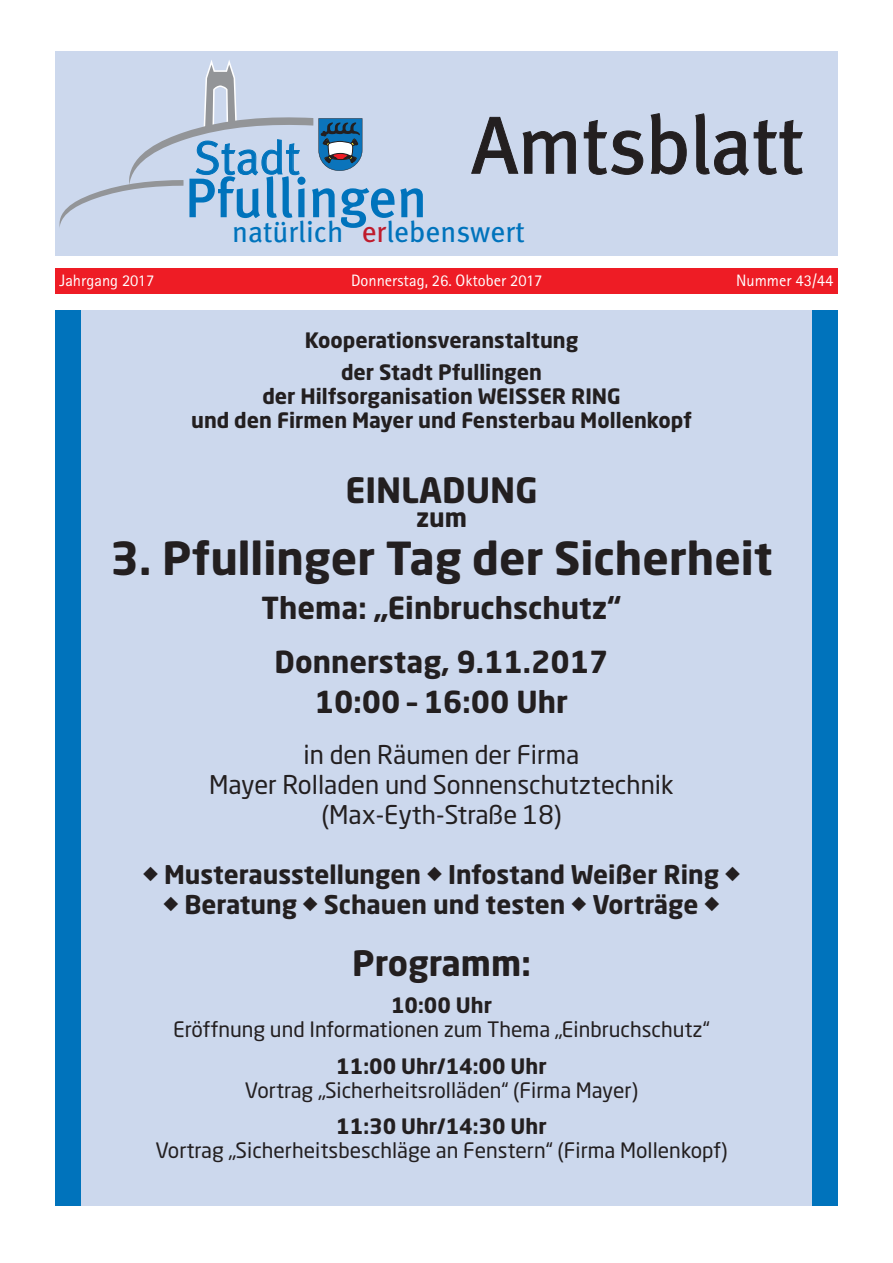
<style>
.page{position:relative;width:893px;height:1263px;background:#fff}
.page>*{position:absolute;margin:0;border:0;box-sizing:border-box;transform-origin:0 0}
.t1{font:81px "Meta";color:#231f20}
.t2{font:500 55.8px "Meta Plus";color:#0073bc}
.t3{font:46.95px "Meta Plus Normal";color:#0073bc}
.t4{font:700 45px "Neo Sans Std";color:#231f20}
.t5{font:700 34.5px "Neo Sans Std";color:#231f20}
.t6{font:700 30px/54px "Neo Sans Std";color:#231f20;text-align:center}
.t7{font:29.4px "Meta";color:#0073bc}
.t8{font:700 25.5px/30px "Neo Sans Std";color:#231f20;text-align:center}
.t9{font:25.5px/30px "Neo Sans Std";color:#231f20;text-align:center}
.t10{font:700 21px/32.5px "Neo Sans Std";color:#231f20;text-align:center}
.t11{font:21px "Neo Sans Std";color:#231f20}
.t12{font:16.5px "Rotis Sans Serif Std";color:#fff}
.s1{color:#bf1b2c}
</style>
<div class="page">
<div style="left:55px;top:51px;width:783px;height:204px;background:#ccd8ed"></div>
<svg style="left:60px;top:60px;width:302px;height:165px"></svg>
<div style="left:55px;top:268px;width:783px;height:25px;background:#ee1c25"></div>
<svg style="left:471px;top:116px;width:105px;height:58px"></svg>
<svg style="left:583px;top:120px;width:61px;height:55px"></svg>
<svg style="left:650px;top:113px;width:37px;height:62px"></svg>
<svg style="left:695px;top:113px;width:108px;height:63px"></svg>
<div style="left:55px;top:310px;width:783px;height:895px;background:#ccd8ed"></div>
<div style="left:55px;top:310px;width:26px;height:895px;background:#0073bc"></div>
<div style="left:812px;top:310px;width:26px;height:895px;background:#0073bc"></div>
<h1 class="t1" style="left:472px;top:98px;width:334px">Amtsblatt</h1>
<h3 class="t3" style="left:194px;top:131px;width:108px">Stadt</h3>
<h2 class="t2" style="left:185px;top:166px;width:244px">Pfullingen</h2>
<h3 class="t7" style="left:232px;top:215px;width:294px">natürlich <span class="s1">er</span>lebenswert</h3>
<p class="t12" style="left:60px;top:271px;width:96px">Jahrgang 2017</p>
<p class="t12" style="left:351px;top:271px;width:193px">Donnerstag, 26. Oktober 2017</p>
<p class="t12" style="left:736px;top:271px;width:99px">Nummer 43/44</p>
<p class="t10" style="left:305px;top:323px;width:275px">Kooperationsveranstaltung der Stadt Pfullingen</p>
<p class="t10" style="left:191px;top:384px;width:502px;line-height:24px">der Hilfsorganisation WEISSER RING<br>und den Firmen Mayer und Fensterbau Mollenkopf</p>
<h3 class="t5" style="left:345px;top:468px;width:194px">EINLADUNG</h3>
<p class="t8" style="left:416px;top:502px;width:53px">zum</p>
<h3 class="t4" style="left:110px;top:529px;width:664px">3. Pfullinger Tag der Sicherheit</h3>
<h3 class="t6" style="left:262px;top:580px;width:361px">Thema: „Einbruchschutz“<br>Donnerstag, 9.11.2017</h3>
<h3 class="t6" style="left:315px;top:674px;width:255px">10:00 – 16:00 Uhr</h3>
<p class="t9" style="left:209px;top:739px;width:466px">in den Räumen der Firma<br>Mayer Rolladen und Sonnenschutztechnik (Max-Eyth-Straße 18)</p>
<p class="t8" style="left:143px;top:858px;width:598px"><sup>X</sup> Musterausstellungen <sup>X</sup> Infostand Weißer Ring <sup>X<br>X</sup> Beratung <sup>X</sup> Schauen und testen <sup>X</sup> Vorträge <sup>X</sup></p>
<h3 class="t5" style="left:352px;top:941px;width:180px">Programm:</h3>
<p class="t10" style="left:391px;top:988px;width:102px">10:00 Uhr</p>
<p class="t11" style="left:173px;top:1016px;width:538px">Eröffnung und Informationen zum Thema „Einbruchschutz“</p>
<p class="t10" style="left:336px;top:1049px;width:212px">11:00 Uhr/14:00 Uhr</p>
<p class="t11" style="left:245px;top:1077px;width:395px">Vortrag „Sicherheitsrolläden“ (Firma Mayer)</p>
<p class="t10" style="left:336px;top:1110px;width:212px">11:30 Uhr/14:30 Uhr</p>
<p class="t11" style="left:155px;top:1138px;width:574px">Vortrag „Sicherheitsbeschläge an Fenstern“ (Firma Mollenkopf)</p>
</div>
